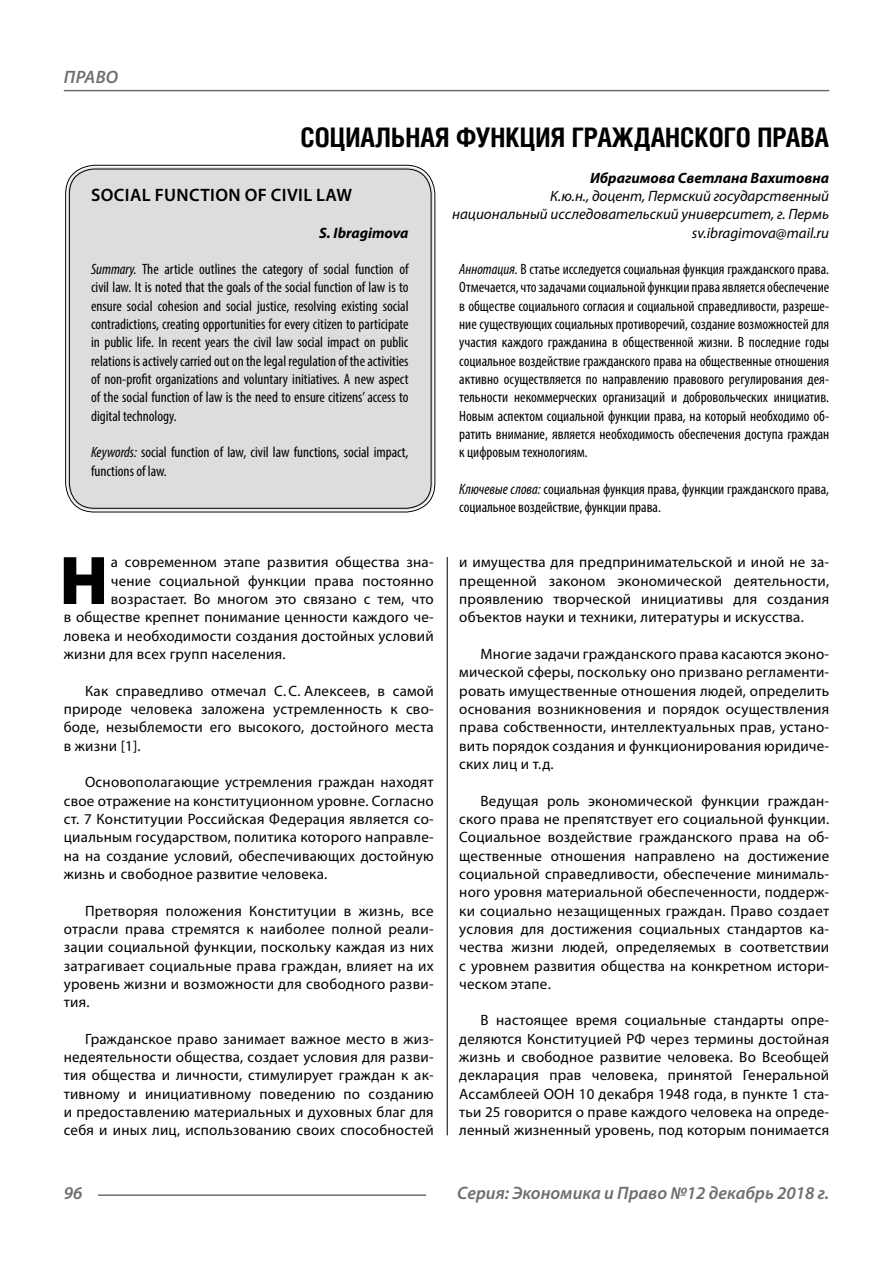
<style>
.page{position:relative;width:893px;height:1263px;background:#fff}
.page>*{position:absolute;margin:0;border:0;box-sizing:border-box;transform-origin:0 0}
.Bukvica{font:900 69.3px "Myriad Pro";color:#000}
.Header{font:700 27px "Helios Cond";color:#000}
.t1{font:italic 600 18px "Myriad Pro";color:#6e6e6e}
.Header-eng{font:600 18px "Myriad Pro";letter-spacing:.02em;color:#000}
.Normal{font:15px/18.3px "Myriad Pro";letter-spacing:.015em;color:#000;text-align:justify}
.Annotation-rus{font:condensed 15px/18.3px "Myriad Pro";color:#000;text-align:justify}
.Annotation-eng{font:condensed 15px/18.3px "Myriad Pro";color:#000;text-align:justify}
.Bukvica-2{font:15px "Myriad Pro";letter-spacing:.015em;color:#000}
.Author-doc{font:italic 15px/18.3px "Myriad Pro";color:#000;text-align:right}
.Author{font:italic 700 15px "Myriad Pro";color:#000}
.Author-email{font:italic 15px "Myriad Pro";color:#000}
.Author-eng{font:italic 700 15px "Myriad Pro";color:#000}
.s1{font-style:italic}
</style>
<div class="page">
<hr style="left:447px;top:557px;width:1px;height:578px;background:#000">
<div style="left:68px;top:167px;width:365px;height:343px;background:#ddd;border-radius:27px"></div>
<div style="left:69px;top:169px;width:362px;height:340px;border:1px solid #000;border-radius:25px"></div>
<hr style="left:98px;top:1194px;width:328px;height:2px;background:#6e6e6e">
<hr style="left:64px;top:90px;width:765px;height:1px;background:#6e6e6e">
<p class="t1" style="left:64px;top:66px;width:24px">Право</p>
<p class="Header" style="left:300px;top:121px;width:530px">СОЦИАЛЬНАЯ ФУНКЦИЯ ГРАЖДАНСКОГО ПРАВА</p>
<p class="Author" style="left:590px;top:168px;width:241px">Ибрагимова Светлана Вахитовна</p>
<p class="Author-doc" style="left:452px;top:186px;width:378px">К.ю.н., доцент, Пермский государственный национальный исследовательский университет, г. Пермь</p>
<p class="Author-email" style="left:692px;top:223px;width:139px">sv.ibragimova@mail.ru</p>
<p class="Annotation-rus" style="left:459px;top:260px;width:371px"><span class="s1">Аннотация.</span> В статье исследуется социальная функция гражданского права.<br>Отмечается, что задачами социальной функции права является обеспечение в обществе социального согласия и социальной справедливости, разреше&shy;ние существующих социальных противоречий, создание возможностей для участия каждого гражданина в общественной жизни. В последние годы социальное воздействие гражданского права на общественные отношения активно осуществляется по направлению правового регулирования дея&shy;тельности некоммерческих организаций и добровольческих инициатив.<br>Новым аспектом социальной функции права, на который необходимо об&shy;ратить внимание, является необходимость обеспечения доступа граждан к цифровым технологиям.</p>
<p class="Annotation-rus" style="left:459px;top:480px;width:371px"><span class="s1">Ключевые слова:</span> социальная функция права, функции гражданского права, социальное воздействие, функции права.</p>
<p class="Header-eng" style="left:91px;top:183px;width:262px">SOCIAL FUNCTION OF CIVIL LAW</p>
<p class="Author-eng" style="left:319px;top:223px;width:91px">S. Ibragimova</p>
<p class="Annotation-eng" style="left:91px;top:260px;width:319px"><span class="s1">Summary.</span> The article outlines the category of social function of civil law. It is noted that the goals of the social function of law is to ensure social cohesion and social justice, resolving existing social contradictions, creating opportunities for every citizen to participate in public life. In recent years the civil law social impact on public relations is actively carried out on the legal regulation of the activities of non-profit organizations and voluntary initiatives. A new aspect of the social function of law is the need to ensure citizens’ access to digital technology.</p>
<p class="Annotation-eng" style="left:91px;top:443px;width:319px"><span class="s1">Keywords:</span> social function of law, civil law functions, social impact, functions of law.</p>
<p class="Bukvica" style="left:59px;top:534px;width:50px">Н</p>
<p class="Bukvica-2" style="left:111px;top:553px;width:324px">а современном этапе развития общества зна-</p>
<p class="Bukvica-2" style="left:111px;top:571px;width:324px">чение социальной функции права постоянно</p>
<p class="Bukvica-2" style="left:111px;top:590px;width:324px">возрастает. Во многом это связано с тем, что</p>
<p class="Bukvica-2" style="left:64px;top:608px;width:371px">в обществе крепнет понимание ценности каждого че-</p>
<p class="Bukvica-2" style="left:64px;top:626px;width:371px">ловека и необходимости создания достойных условий</p>
<p class="Bukvica-2" style="left:64px;top:645px;width:223px">жизни для всех групп населения.</p>
<p class="Normal" style="left:64px;top:681px;width:371px;text-indent:21px">Как справедливо отмечал С. С. Алексеев, в самой природе человека заложена устремленность к сво&shy;боде, незыблемости его высокого, достойного места в жизни [1].</p>
<p class="Normal" style="left:64px;top:773px;width:371px;text-indent:21px">Основополагающие устремления граждан находят свое отражение на конституционном уровне. Согласно ст. 7 Конституции Российская Федерация является со&shy;циальным государством, политика которого направле&shy;на на создание условий, обеспечивающих достойную жизнь и свободное развитие человека.</p>
<p class="Normal" style="left:64px;top:901px;width:371px;text-indent:21px">Претворяя положения Конституции в жизнь, все отрасли права стремятся к наиболее полной реали&shy;зации социальной функции, поскольку каждая из них затрагивает социальные права граждан, влияет на их уровень жизни и возможности для свободного разви&shy;тия.</p>
<p class="Normal" style="left:64px;top:1029px;width:371px;text-indent:21px">Гражданское право занимает важное место в жиз&shy;недеятельности общества, создает условия для разви&shy;тия общества и личности, стимулирует граждан к ак&shy;тивному и инициативному поведению по созданию и предоставлению материальных и духовных благ для себя и иных лиц, использованию своих способностей</p>
<p class="Normal" style="left:459px;top:553px;width:371px">и имущества для предпринимательской и иной не за&shy;прещенной законом экономической деятельности, проявлению творческой инициативы для создания объектов науки и техники, литературы и искусства.</p>
<p class="Normal" style="left:459px;top:644px;width:371px;text-indent:21px">Многие задачи гражданского права касаются эконо&shy;мической сферы, поскольку оно призвано регламенти&shy;ровать имущественные отношения людей, определить основания возникновения и порядок осуществления права собственности, интеллектуальных прав, устано&shy;вить порядок создания и функционирования юридиче&shy;ских лиц и т.д.</p>
<p class="Normal" style="left:459px;top:791px;width:371px;text-indent:21px">Ведущая роль экономической функции граждан&shy;ского права не препятствует его социальной функции.<br>Социальное воздействие гражданского права на об&shy;щественные отношения направлено на достижение социальной справедливости, обеспечение минималь&shy;ного уровня материальной обеспеченности, поддерж&shy;ки социально незащищенных граждан. Право создает условия для достижения социальных стандартов ка&shy;чества жизни людей, определяемых в соответствии с уровнем развития общества на конкретном истори&shy;ческом этапе.</p>
<p class="Normal" style="left:459px;top:1011px;width:371px;text-indent:21px">В настоящее время социальные стандарты опре&shy;деляются Конституцией РФ через термины достойная жизнь и свободное развитие человека. Во Всеобщей декларация прав человека, принятой Генеральной Ассамблеей ООН 10 декабря 1948 года, в пункте 1 ста&shy;тьи 25 говорится о праве каждого человека на опреде&shy;ленный жизненный уровень, под которым понимается</p>
<p class="t1" style="left:64px;top:1182px;width:20px">96</p>
<p class="t1" style="left:457px;top:1182px;width:373px">Серия: Экономика и Право №12 декабрь 2018 г.</p>
</div>
